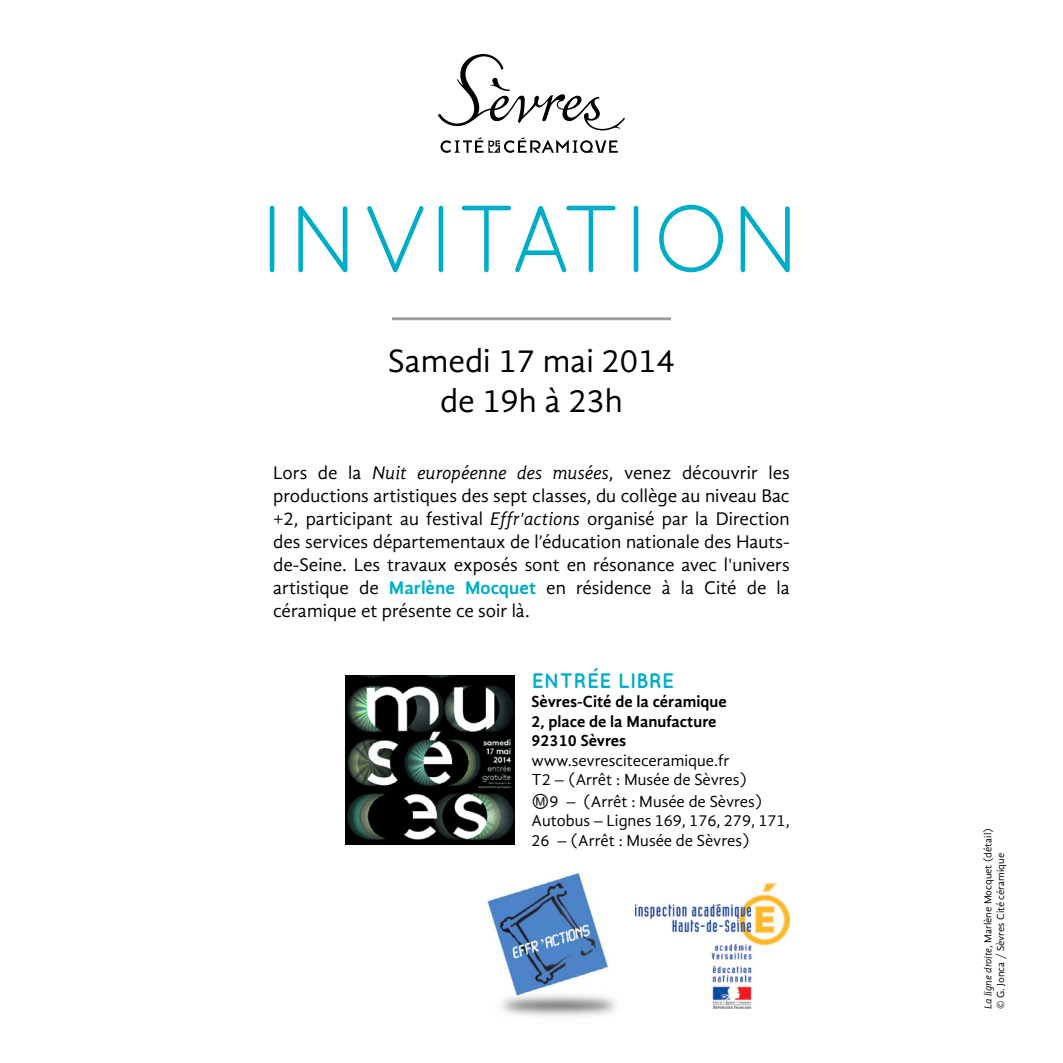
<style>
.page{position:relative;width:1063px;height:1063px;background:#fff}
.page>*{position:absolute;margin:0;border:0;box-sizing:border-box;transform-origin:0 0}
.t1{font:95.1px "Quicksand";color:#00adc9}
.t2{font:33.3px/39.9px "Gandhi Sans";color:#000;text-align:center}
.t3{font:700 21px "Quicksand";color:#00adc9}
.t4{font:18.9px/23px "Gandhi Sans";color:#000;text-align:justify}
.t5{font:16.5px/19.5px "Gandhi Sans";color:#000}
.t6{font:700 16.5px "Gandhi Sans";color:#000}
.t7{font:10.5px/12.6px "Gandhi Sans";color:#000}
.s1{font-style:italic}
.s2{font-weight:700;color:#00adc9}
.s3{font-family:"Arial Unicode MS";font-size:18px}
</style>
<div class="page">
<svg style="left:438px;top:54px;width:187px;height:99px"></svg>
<hr style="left:392px;top:317px;width:279px;height:3px;background:#000">
<img style="left:486px;top:868px;width:130px;height:148px">
<img style="left:636px;top:883px;width:154px;height:126px">
<img style="left:345px;top:675px;width:169px;height:170px">
<p class="t1" style="left:259px;top:184px;width:546px">INVITATION</p>
<p class="t2" style="left:388px;top:341px;width:288px">Samedi 17 mai 2014 de 19h à 23h</p>
<p class="t4" style="left:273px;top:462px;width:518px">Lors de la <span class="s1">Nuit européenne des musées</span>, venez découvrir les productions artistiques des sept classes, du collège au niveau Bac +2, participant au festival <span class="s1">Effr'actions</span> organisé par la Direction des services départementaux de l’éducation nationale des Hauts&shy;de-Seine. Les travaux exposés sont en résonance avec l'univers artistique de <span class="s2">Marlène Mocquet</span> en résidence à la Cité de la céramique et présente ce soir là.</p>
<p class="t3" style="left:531px;top:668px;width:144px">ENTRÉE LIBRE</p>
<p class="t6" style="left:531px;top:692px;width:197px">Sèvres-Cité de la céramique</p>
<p class="t6" style="left:531px;top:711px;width:187px">2, place de la Manufacture</p>
<p class="t6" style="left:531px;top:731px;width:96px">92310 Sèvres</p>
<p class="t5" style="left:531px;top:750px;width:200px">www.sevresciteceramique.fr</p>
<p class="t5" style="left:531px;top:770px;width:217px">T2 – (Arrêt : Musée de Sèvres)</p>
<p class="t5" style="left:531px;top:791px;width:232px"><span class="s3">Ⓜ</span>9 – (Arrêt : Musée de Sèvres)</p>
<p class="t5" style="left:531px;top:811px;width:260px">Autobus – Lignes 169, 176, 279, 171,<br>26 – (Arrêt : Musée de Sèvres)</p>
<p class="t7" style="left:982px;top:1009px;width:182px;rotate:-90deg"><span class="s1">La ligne droite</span>, Marlène Mocquet (détail) © G. Jonca / Sèvres Cité céramique</p>
</div>
